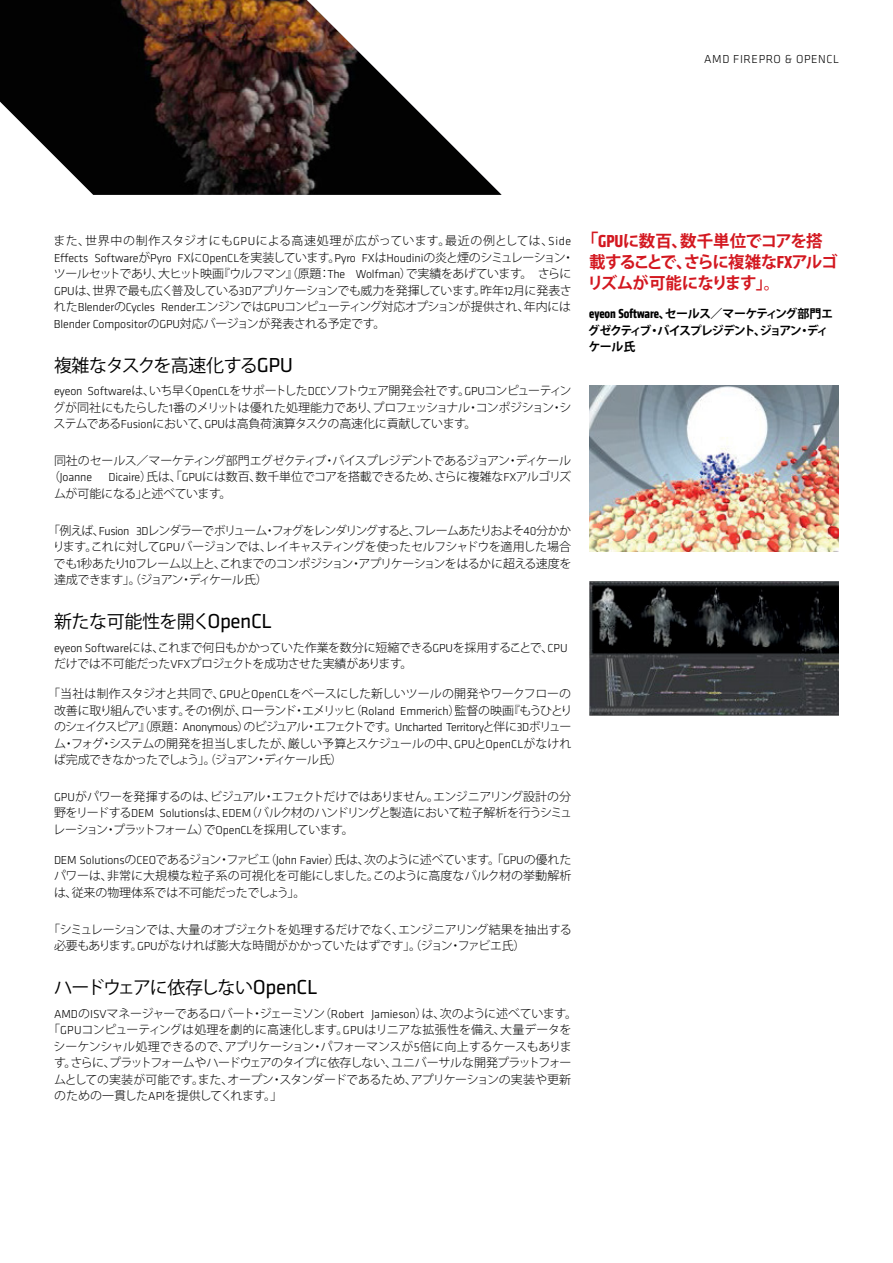
<style>
.page{position:relative;width:893px;height:1263px;background:#fff}
.page>*{position:absolute;margin:0;border:0;box-sizing:border-box;transform-origin:0 0}
.t1{font:18px "Koz Go Pr 6 N";letter-spacing:-.07em;color:#000}
.t2{font:18px "Koz Go Pr 6 N";letter-spacing:-.04em;color:#000}
.t3{font:18px "Koz Go Pr 6 N";letter-spacing:-.02em;color:#000}
.t4{font:700 16.5px/21px "Koz Go Pr 6 N";letter-spacing:-.05em;color:#d31820}
.t5{font:300 12px/16.5px "Koz Go Pr 6 N";letter-spacing:-.04em;color:#000;text-align:justify}
.t6{font:300 12px "Klavika";letter-spacing:-.01em;color:#000}
.t7{font:700 12px/16.5px "Koz Go Pr 6 N";letter-spacing:-.095em;color:#000}
.t8{font:300 12px "Koz Go Pr 6 N";letter-spacing:-.005em;color:#000}
.t9{font:300 12px "Koz Go Pr 6 N";letter-spacing:-.06em;color:#000}
.t10{font:300 12px "Koz Go Pr 6 N";letter-spacing:.015em;color:#000}
.t11{font:300 12px "Koz Go Pr 6 N";letter-spacing:-.065em;color:#000}
.t12{font:300 12px "Klavika";letter-spacing:.05em;color:#000}
.s1{font-family:"Klavika"}
.s2{font-family:"Koz Go Pr 6 N"}
.s3{font-family:"Klavika";font-size:21px}
.s4{font-size:18px}
.s5{font-family:"Klavika";font-stretch:condensed;font-size:18px}
.s6{font-family:"Klavika";font-stretch:condensed;font-size:13.5px}
</style>
<div class="page">
<img style="left:589px;top:386px;width:250px;height:166px">
<img style="left:589px;top:581px;width:250px;height:135px">
<img style="left:0;top:0;width:502px;height:195px">
<p class="t12" style="left:704px;top:52px;width:137px">AMD FIREPRO &amp; OPENCL</p>
<p class="t10" style="left:54px;top:234px;width:519px">また、世界中の制作スタジオにも<span class="s1">GPU</span>による高速処理が広がっています。最近の例としては、<span class="s1">Side</span></p>
<p class="t6" style="left:54px;top:250px;width:522px">Effects Software<span class="s2">が</span>Pyro FX<span class="s2">に</span>OpenCL<span class="s2">を実装しています。</span>Pyro FX<span class="s2">は</span>Houdini<span class="s2">の炎と煙のシミュレーション・</span></p>
<p class="t5" style="left:54px;top:266px;width:520px">ツールセットであり、大ヒット映画『ウルフマン』（原題：<span class="s1">The Wolfman</span>）で実績をあげています。 さらに<span class="s1">GPU</span>は、世界で最も広く普及している<span class="s1">3D</span>アプリケーションでも威力を発揮しています。昨年<span class="s1">12</span>月に発表された<span class="s1">Blender</span>の<span class="s1">Cycles Render</span>エンジンでは<span class="s1">GPU</span>コンピューティング対応オプションが提供され、年内には</p>
<p class="t6" style="left:54px;top:316px;width:333px">Blender Compositor<span class="s2">の</span>GPU<span class="s2">対応バージョンが発表される予定です。</span></p>
<h1 class="t2" style="left:54px;top:355px;width:240px">複雑なタスクを高速化する<span class="s3">GPU</span></h1>
<p class="t5" style="left:53px;top:383px;width:520px"><span class="s1">eyeon Software</span>は、いち早く<span class="s1">OpenCL</span>をサポートした<span class="s1">DCC</span>ソフトウェア開発会社です。<span class="s1">GPU</span>コンピューティングが同社にもたらした<span class="s1">1</span>番のメリットは優れた処理能力であり、プロフェッショナル・コンポジション・システムである<span class="s1">Fusion</span>において、<span class="s1">GPU</span>は高負荷演算タスクの高速化に貢献しています。</p>
<p class="t11" style="left:54px;top:454px;width:519px">同社のセールス／マーケティング部門エグゼクティブ・バイスプレジデントであるジョアン・ディケール</p>
<p class="t6" style="left:48px;top:470px;width:45px"><span class="s2">（</span>Joanne</p>
<p class="t5" style="left:54px;top:469px;width:519px;text-indent:54px"><span class="s1">Dicaire</span>）氏は、「<span class="s1">GPU</span>には数百、数千単位でコアを搭載できるため、さらに複雑な<span class="s1">FX</span>アルゴリズムが可能になる」と述べています。</p>
<p class="t5" style="left:53px;top:522px;width:520px;text-indent:-4px">「例えば、<span class="s1">Fusion 3D</span>レンダラーでボリューム・フォグをレンダリングすると、フレームあたりおよそ<span class="s1">40</span>分かかります。これに対して<span class="s1">GPU</span>バージョンでは、レイキャスティングを使ったセルフシャドウを適用した場合でも<span class="s1">1</span>秒あたり<span class="s1">10</span>フレーム以上と、これまでのコンポジション・アプリケーションをはるかに超える速度を達成できます」。（ジョアン・ディケール氏）</p>
<h1 class="t3" style="left:54px;top:612px;width:219px">新たな可能性を開く<span class="s3">OpenCL</span></h1>
<p class="t5" style="left:54px;top:639px;width:515px"><span class="s1">eyeon Software</span>には、これまで何日もかかっていた作業を数分に短縮できる<span class="s1">GPU</span>を採用することで、<span class="s1">CPU</span>だけでは不可能だった<span class="s1">VFX</span>プロジェクトを成功させた実績があります。</p>
<p class="t5" style="left:54px;top:686px;width:520px;text-indent:-6px">「当社は制作スタジオと共同で、<span class="s1">GPU</span>と<span class="s1">OpenCL</span>をベースにした新しいツールの開発やワークフローの改善に取り組んでいます。その<span class="s1">1</span>例が、ローランド・エメリッヒ（<span class="s1">Roland Emmerich</span>）監督の映画『もうひとりのシェイクスピア』（原題： <span class="s1">Anonymous</span>）のビジュアル・エフェクトです。<span class="s1">Uncharted Territory</span>と伴に<span class="s1">3D</span>ボリューム・フォグ・システムの開発を担当しましたが、厳しい予算とスケジュールの中、<span class="s1">GPU</span>と<span class="s1">OpenCL</span>がなければ完成できなかったでしょう」。（ジョアン・ディケール氏）</p>
<p class="t5" style="left:53px;top:788px;width:521px"><span class="s1">GPU</span>がパワーを発揮するのは、ビジュアル・エフェクトだけではありません。エンジニアリング設計の分野をリードする<span class="s1">DEM Solutions</span>は、<span class="s1">EDEM</span>（バルク材のハンドリングと製造において粒子解析を行うシミュレーション・プラットフォーム）で<span class="s1">OpenCL</span>を採用しています。</p>
<p class="t5" style="left:54px;top:851px;width:519px"><span class="s1">DEM Solutions</span>の<span class="s1">CEO</span>であるジョン・ファビエ（<span class="s1">John Favier</span>）氏は、次のように述べています。「<span class="s1">GPU</span>の優れたパワーは、非常に大規模な粒子系の可視化を可能にしました。このように高度なバルク材の挙動解析は、従来の物理体系では不可能だったでしょう」。</p>
<p class="t5" style="left:54px;top:921px;width:519px;text-indent:-6px">「シミュレーションでは、大量のオブジェクトを処理するだけでなく、エンジニアリング結果を抽出する必要もあります。<span class="s1">GPU</span>がなければ膨大な時間がかかっていたはずです」。（ジョン・ファビエ氏）</p>
<h1 class="t1" style="left:54px;top:978px;width:265px">ハードウェアに依存しない<span class="s3">OpenCL</span></h1>
<p class="t5" style="left:54px;top:1005px;width:525px"><span class="s1">AMD</span>の<span class="s1">ISV</span>マネージャーであるロバート・ジェーミソン（<span class="s1">Robert Jamieson</span>）は、次のように述べています。</p>
<p class="t8" style="left:48px;top:1023px;width:525px">「<span class="s1">GPU</span>コンピューティングは処理を劇的に高速化します。<span class="s1">GPU</span>はリニアな拡張性を備え、大量データを</p>
<p class="t5" style="left:54px;top:1038px;width:520px">シーケンシャル処理できるので、アプリケーション・パフォーマンスが<span class="s1">5</span>倍に向上するケースもありま</p>
<p class="t9" style="left:54px;top:1056px;width:519px">す。さらに、プラットフォームやハードウェアのタイプに依存しない、ユニバーサルな開発プラットフォー</p>
<p class="t5" style="left:54px;top:1071px;width:519px">ムとしての実装が可能です。また、オープン・スタンダードであるため、アプリケーションの実装や更新</p>
<p class="t5" style="left:54px;top:1088px;width:230px">のための一貫した<span class="s1">API</span>を提供してくれます。」</p>
<h2 class="t4" style="left:587px;top:231px;width:252px;text-indent:-7px"><span class="s4">「</span><span class="s5">GPU</span>に数百、数千単位でコアを搭載することで、さらに複雑な<span class="s5">FX</span>アルゴリズムが可能になります」。</h2>
<p class="t7" style="left:588px;top:306px;width:247px"><span class="s6">eyeon Software</span>、セールス／マーケティング部門エグゼクティブ・バイスプレジデント、ジョアン・ディケール氏</p>
</div>
